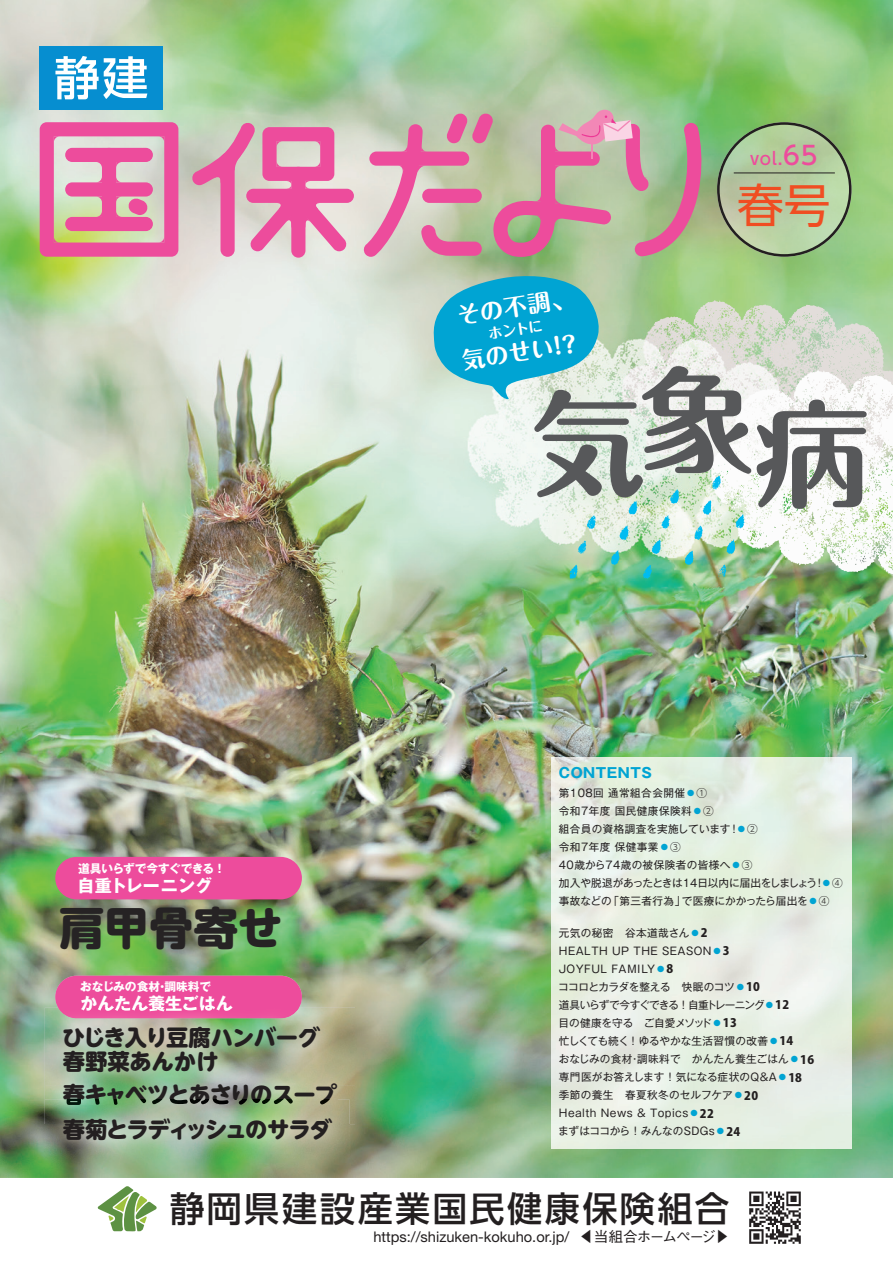
<style>
.page{position:relative;width:893px;height:1263px;background:#fff}
.page>*{position:absolute;margin:0;border:0;box-sizing:border-box;transform-origin:0 0}
.t1{font:700 114.45px "Maru Fo Pro";color:#57585a}
.t2{font:46.65px "UD Shin Go Pro";color:#f04d22}
.t3{font:800 44.7px "UD Shin M Go Pro";color:#262324}
.t4{font:500 35.1px "UD Shin Go Pro";letter-spacing:.07em;color:#231f20}
.t5{font:500 25.5px "UD Shin Go Pro";color:#ed4c9c}
.t6{font:700 23.1px/44.8px "Maru Fo Pro";color:#fff;text-align:right}
.t7{font:800 22.35px/34.8px "UD Shin M Go Pro";letter-spacing:-.045em;color:#231f20}
.t8{font:800 22.35px/24.5px "UD Shin M Go Pro";letter-spacing:-.02em;color:#231f20}
.t9{font:700 16.95px "Gothic MB101 Pr 5";color:#fff}
.t10{font:500 16.95px "UD Shin Go Pro";color:#ed4c9c}
.t11{font:14.7px "Helvetica Neue LT Pro";color:#231f20}
.t12{font:500 14.7px "Gothic BBB Pro";letter-spacing:-.085em;color:#231f20}
.t13{font:700 14.4px "Maru Fo Pro";color:#fff}
.t14{font:700 13.8px "Gothic MB101 Pr 5";letter-spacing:.04em;color:#00a4d3}
.t15{font:700 11.7px "Gothic MB101 Pr 5";color:#fff}
.t16{font:800 11.7px "Koz Go Pro";color:#231f20}
.t17{font:10.65px/18px "Gothic MB101 Pr 5";letter-spacing:.025em;color:#231f20}
.t18{font:10.65px/18px "Gothic MB101 Pr 5";letter-spacing:.005em;color:#231f20}
.t19{font:10.65px "Gothic MB101 Pr 5";letter-spacing:-.005em;color:#231f20}
.t20{font:10.65px/18px "Gothic MB101 Pr 5";letter-spacing:-.015em;color:#231f20}
.t21{font:10.65px "Gothic MB101 Pr 5";color:#00a4d3}
.s1{font-size:16.95px}
.s2{font-size:115.5px}
.s3{color:#00a4d3}
.s4{font-family:"UD Shin Go Pro";font-weight:300}
.s5{font-family:"UD Shin Go Pro";font-weight:300;color:#231f20}
.s6{font-family:"Koz Go Pro";font-weight:800;font-size:11.7px}
.s7{font-family:"Gothic MB101 Pr 5";font-weight:400;font-size:10.65px;color:#00a4d3}
</style>
<div class="page">
<img style="left:0;top:0;width:893px;height:1178px">
<img style="left:619px;top:295px;width:274px;height:69px">
<img style="left:464px;top:326px;width:155px;height:140px">
<img style="left:464px;top:466px;width:106px;height:47px">
<img style="left:464px;top:513px;width:106px;height:46px">
<img style="left:619px;top:326px;width:201px;height:138px">
<img style="left:707px;top:364px;width:186px;height:217px">
<img style="left:570px;top:464px;width:192px;height:115px">
<div style="left:55px;top:976px;width:247px;height:42px;background:#ed4c9c;border-radius:21px"></div>
<img style="left:45px;top:1007px;width:310px;height:78px">
<img style="left:45px;top:1085px;width:18px;height:15px">
<img style="left:337px;top:1085px;width:18px;height:39px">
<img style="left:58px;top:1007px;width:241px;height:11px">
<img style="left:81px;top:1007px;width:152px;height:4px">
<img style="left:63px;top:1083px;width:274px;height:17px">
<img style="left:45px;top:1100px;width:305px;height:59px">
<img style="left:63px;top:1100px;width:274px;height:5px">
<div style="left:55px;top:857px;width:247px;height:42px;background:#ed4c9c;border-radius:21px"></div>
<svg style="left:431px;top:274px;width:170px;height:125px;background:#44b6d0"></svg>
<div style="left:40px;top:46px;width:123px;height:64px;background:#068ed0"></div>
<svg style="left:55px;top:56px;width:92px;height:43px"></svg>
<div style="left:220px;top:153px;width:15px;height:104px;background:#ed4c9c;border-radius:7px"></div>
<div style="left:246px;top:189px;width:108px;height:14px;background:#ed4c9c;border-radius:7px"></div>
<div style="left:291px;top:167px;width:14px;height:91px;background:#ed4c9c;border-radius:7px"></div>
<svg style="left:40px;top:122px;width:138px;height:135px;background:#e386aa"></svg>
<svg style="left:191px;top:122px;width:156px;height:129px"></svg>
<svg style="left:363px;top:109px;width:342px;height:148px;background:#c6a6a3"></svg>
<svg style="left:717px;top:122px;width:134px;height:135px;background:#a5c092"></svg>
<hr style="left:734px;top:173px;width:101px;height:1px;background:#231f20">
<svg style="left:98px;top:1186px;width:59px;height:45px"></svg>
<img style="left:749px;top:1191px;width:52px;height:53px">
<img style="left:551px;top:757px;width:300px;height:391px">
<h3 class="t5" style="left:778px;top:135px;width:42px"><span class="s1">.</span>65</h3>
<h3 class="t10" style="left:750px;top:145px;width:28px">vol</h3>
<h2 class="t2" style="left:737px;top:168px;width:95px">春号</h2>
<h3 class="t6" style="left:454px;top:290px;width:120px;rotate:-8deg">その不調、?!</h3>
<h3 class="t13" style="left:487px;top:322px;width:56px;rotate:-8deg">ホントに</h3>
<h3 class="t6" style="left:459px;top:335px;width:94px;rotate:-8deg">気のせい</h3>
<h1 class="t1" style="left:531px;top:341px;width:341px">気象<span class="s2">病</span></h1>
<p class="t15" style="left:78px;top:859px;width:149px">道具いらずで今すぐできる!</p>
<h3 class="t9" style="left:78px;top:871px;width:136px">自重トレーニング</h3>
<h3 class="t3" style="left:60px;top:891px;width:224px">肩甲骨寄せ</h3>
<p class="t15" style="left:80px;top:977px;width:132px">おなじみの食材調味料で</p>
<p class="t15" style="left:156px;top:977px;width:13px">・</p>
<h3 class="t9" style="left:80px;top:989px;width:154px">かんたん養生ごはん</h3>
<h3 class="t8" style="left:62px;top:1024px;width:259px">ひじき入り豆腐ハンバーグ春野菜あんかけ</h3>
<h3 class="t7" style="left:63px;top:1076px;width:276px">春キャベツとあさりのスープ春菊とラディッシュのサラダ</h3>
<p class="t14" style="left:559px;top:762px;width:95px">CONTENTS</p>
<p class="t17" style="left:559px;top:783px;width:156px">第108回通常組合会開催<span class="s3">●</span><span class="s4">1</span>令和7年度国民健康保険料<span class="s3">●</span><span class="s4">2</span></p>
<p class="t21" style="left:736px;top:820px;width:23px">●<span class="s5">2</span></p>
<p class="t17" style="left:559px;top:819px;width:285px">組合員の資格調査を実施しています<br>令和7年度保健事業<span class="s3">●</span><span class="s4">3<br></span>40歳から74歳の被保険者の皆様へ<span class="s3">●</span><span class="s4">3<br></span>加入や脱退があったときは14日以内に届出をしましょう <span class="s3">●</span><span class="s4">4</span></p>
<p class="t17" style="left:729px;top:819px;width:12px">!</p>
<p class="t20" style="left:682px;top:873px;width:149px;text-indent:132px">!で医療にかかったら届出を<span class="s3">●</span><span class="s4">4</span></p>
<p class="t17" style="left:559px;top:891px;width:54px">事故などの</p>
<p class="t18" style="left:558px;top:923px;width:257px">元気の秘密　谷本道哉さん<span class="s3">●</span><span class="s6">2<br></span>HEALTH UP THE SEASON<span class="s3">●</span><span class="s6">3<br></span>JOYFUL FAMILY<span class="s3">●</span><span class="s6">8<br></span>ココロとカラダを整える　快眠のコツ<span class="s3">●</span><span class="s6">10<br></span>道具いらずで今すぐできる！自重トレーニング<span class="s3">●</span><span class="s6">12<br></span>目の健康を守る　ご自愛メソッド<span class="s3">●</span><span class="s6">13<br></span>忙しくても続く！ゆるやかな生活習慣の改善<span class="s3">●</span><span class="s6">14<br></span>おなじみの食材調味料で　かんたん養生ごはん<span class="s3">●</span><span class="s6">16</span></p>
<p class="t17" style="left:608px;top:891px;width:78px">「第三者行為」</p>
<p class="t17" style="left:559px;top:1049px;width:244px;text-indent:71px">・<br>専門医がお答えします！気になる症状のQ&amp;A<span class="s3">●</span><span class="s6">18</span>季節の養生　春夏秋冬のセルフケア<span class="s3">●</span><span class="s6">20<br></span>Health News &amp; Topics<span class="s3">●</span><span class="s6">22</span></p>
<p class="t16" style="left:715px;top:1124px;width:27px"><span class="s7">●</span>24</p>
<p class="t19" style="left:558px;top:1122px;width:161px">まずはココから！みんなのSDGｓ</p>
<h3 class="t4" style="left:170px;top:1180px;width:561px">静岡県建設産業国民健康保険組合</h3>
<h3 class="t12" style="left:579px;top:1225px;width:152px">◀当組合ホームページ▶</h3>
<h3 class="t11" style="left:373px;top:1228px;width:197px">https://shizuken-kokuho.or j p. /</h3>
</div>
